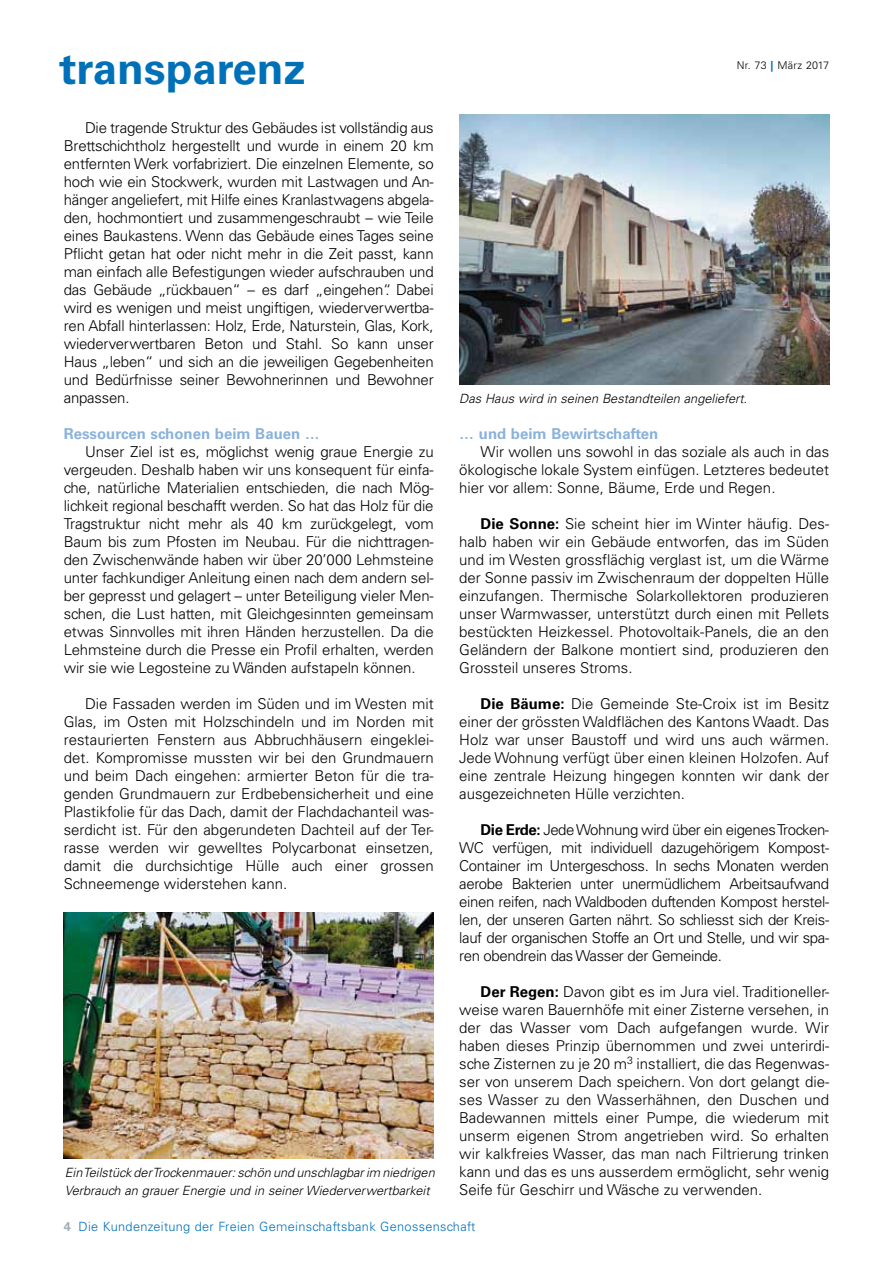
<style>
.page{position:relative;width:893px;height:1263px;background:#fff}
.page>*{position:absolute;margin:0;border:0;box-sizing:border-box;transform-origin:0 0}
.t1{font:700 43.8px "Univers";color:#0071b9}
.t2{font:300 15px/18px "Univers";color:#000;text-align:justify}
.t3{font:700 15px "Univers";color:#8ab2db}
.t4{font:italic 300 12.75px/18px "Univers";color:#000}
.t5{font:300 12.75px "Univers";letter-spacing:.025em;color:#0071b9}
.t6{font:300 10.8px "Univers";letter-spacing:.025em;color:#000}
.s1{font-weight:700;color:#0071b9}
.s2{font-weight:700}
.s3{font-weight:700;color:#a4afb5}
</style>
<div class="page">
<img style="left:459px;top:115px;width:370px;height:270px">
<img style="left:64px;top:912px;width:370px;height:246px">
<h1 class="t1" style="left:60px;top:43px;width:248px">transparenz</h1>
<p class="t6" style="left:737px;top:59px;width:94px">Nr. 73 <span class="s1">|</span> März 2017</p>
<p class="t2" style="left:64px;top:118px;width:371px;text-indent:21px">Die tragende Struktur des Gebäudes ist vollständig aus Brettschichtholz hergestellt und wurde in einem 20 km entfernten Werk vorfabriziert. Die einzelnen Elemente, so hoch wie ein Stockwerk, wurden mit Lastwagen und An&shy;hänger angeliefert, mit Hilfe eines Kranlastwagens abgela&shy;den, hochmontiert und zusammengeschraubt – wie Teile eines Baukastens. Wenn das Gebäude eines Tages seine Pflicht getan hat oder nicht mehr in die Zeit passt, kann man einfach alle Befestigungen wieder aufschrauben und das Gebäude „rückbauen“ – es darf „eingehen“. Dabei wird es wenigen und meist ungiftigen, wiederverwertba&shy;ren Abfall hinterlassen: Holz, Erde, Naturstein, Glas, Kork, wiederverwertbaren Beton und Stahl. So kann unser Haus „leben“ und sich an die jeweiligen Gegebenheiten und Bedürfnisse seiner Bewohnerinnen und Bewohner anpassen.</p>
<p class="t3" style="left:64px;top:424px;width:258px">Ressourcen schonen beim Bauen …</p>
<p class="t2" style="left:64px;top:442px;width:371px;text-indent:21px">Unser Ziel ist es, möglichst wenig graue Energie zu vergeuden. Deshalb haben wir uns konsequent für einfa&shy;che, natürliche Materialien entschieden, die nach Mög&shy;lichkeit regional beschafft werden. So hat das Holz für die Tragstruktur nicht mehr als 40 km zurückgelegt, vom Baum bis zum Pfosten im Neubau. Für die nichttragen&shy;den Zwischenwände haben wir über 20’000 Lehmsteine unter fachkundiger Anleitung einen nach dem andern sel&shy;ber gepresst und gelagert – unter Beteiligung vieler Men&shy;schen, die Lust hatten, mit Gleichgesinnten gemeinsam etwas Sinnvolles mit ihren Händen herzustellen. Da die Lehmsteine durch die Presse ein Profil erhalten, werden wir sie wie Legosteine zu Wänden aufstapeln können.</p>
<p class="t2" style="left:64px;top:694px;width:371px;text-indent:21px">Die Fassaden werden im Süden und im Westen mit Glas, im Osten mit Holzschindeln und im Norden mit restaurierten Fenstern aus Abbruchhäusern eingeklei&shy;det. Kompromisse mussten wir bei den Grundmauern und beim Dach eingehen: armierter Beton für die tra&shy;genden Grundmauern zur Erdbebensicherheit und eine Plastikfolie für das Dach, damit der Flachdachanteil was&shy;serdicht ist. Für den abgerundeten Dachteil auf der Ter&shy;rasse werden wir gewelltes Polycarbonat einsetzen, damit die durchsichtige Hülle auch einer grossen Schneemenge widerstehen kann.</p>
<p class="t4" style="left:459px;top:389px;width:289px">Das Haus wird in seinen Bestandteilen angeliefert.</p>
<p class="t3" style="left:459px;top:424px;width:201px">… und beim Bewirtschaften</p>
<p class="t2" style="left:459px;top:442px;width:371px;text-indent:21px">Wir wollen uns sowohl in das soziale als auch in das ökologische lokale System einfügen. Letzteres bedeutet hier vor allem: Sonne, Bäume, Erde und Regen.</p>
<p class="t2" style="left:459px;top:514px;width:371px;text-indent:21px"><span class="s2">Die Sonne:</span> Sie scheint hier im Winter häufig. Des&shy;halb haben wir ein Gebäude entworfen, das im Süden und im Westen grossflächig verglast ist, um die Wärme der Sonne passiv im Zwischenraum der doppelten Hülle einzufangen. Thermische Solarkollektoren produzieren unser Warmwasser, unterstützt durch einen mit Pellets bestückten Heizkessel. Photovoltaik-Panels, die an den Geländern der Balkone montiert sind, produzieren den Grossteil unseres Stroms.</p>
<p class="t2" style="left:459px;top:694px;width:371px;text-indent:21px"><span class="s2">Die Bäume:</span> Die Gemeinde Ste-Croix ist im Besitz einer der grössten Waldflächen des Kantons Waadt. Das Holz war unser Baustoff und wird uns auch wärmen.<br>Jede Wohnung verfügt über einen kleinen Holzofen. Auf eine zentrale Heizung hingegen konnten wir dank der ausgezeichneten Hülle verzichten.</p>
<p class="t2" style="left:459px;top:820px;width:371px;text-indent:21px"><span class="s2">Die Erde:</span> Jede Wohnung wird über ein eigenes Trocken-WC verfügen, mit individuell dazugehörigem Kompost-Container im Untergeschoss. In sechs Monaten werden aerobe Bakterien unter unermüdlichem Arbeitsaufwand einen reifen, nach Waldboden duftenden Kompost herstel&shy;len, der unseren Garten nährt. So schliesst sich der Kreis&shy;lauf der organischen Stoffe an Ort und Stelle, und wir spa&shy;ren obendrein das Wasser der Gemeinde.</p>
<p class="t2" style="left:459px;top:982px;width:371px;text-indent:21px"><span class="s2">Der Regen:</span> Davon gibt es im Jura viel. Traditioneller&shy;weise waren Bauernhöfe mit einer Zisterne versehen, in der das Wasser vom Dach aufgefangen wurde. Wir haben dieses Prinzip übernommen und zwei unterirdi&shy;sche Zisternen zu je 20 m<sup>3</sup> installiert, die das Regenwas&shy;ser von unserem Dach speichern. Von dort gelangt die&shy;ses Wasser zu den Wasserhähnen, den Duschen und Badewannen mittels einer Pumpe, die wiederum mit unserm eigenen Strom angetrieben wird. So erhalten wir kalkfreies Wasser, das man nach Filtrierung trinken kann und das es uns ausserdem ermöglicht, sehr wenig Seife für Geschirr und Wäsche zu verwenden.</p>
<p class="t4" style="left:65px;top:1163px;width:371px">Ein Teilstück der Trockenmauer: schön und unschlagbar im niedrigen<br>Verbrauch an grauer Energie und in seiner Wiederverwertbarkeit</p>
<p class="t5" style="left:64px;top:1218px;width:413px"><span class="s3">4</span> Die Kundenzeitung der Freien Gemeinschaftsbank Genossenschaft</p>
</div>
